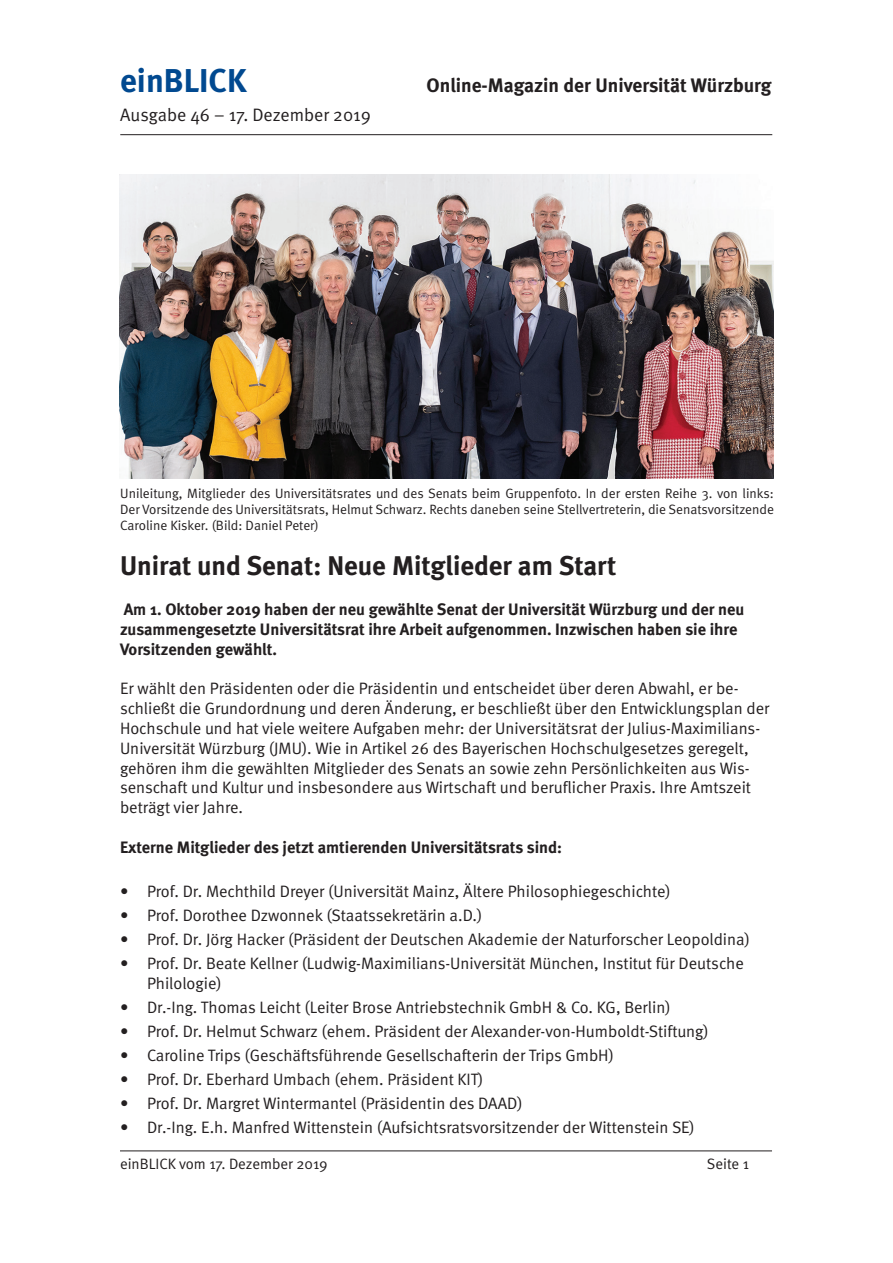
<style>
.page{position:relative;width:893px;height:1263px;background:#fff}
.page>*{position:absolute;margin:0;border:0;box-sizing:border-box;transform-origin:0 0}
.t1{font:700 33px "Meta";color:#014990}
.t2{font:700 27px "Meta";color:#231f20}
.t3{font:700 19.5px "Meta";color:#231f20}
.t4{font:18px "Meta Normal";color:#231f20}
.t5{font:16.5px/19.8px "Meta Normal";color:#231f20}
.t6{font:700 16.5px/19.8px "Meta";color:#231f20}
.t7{font:15px "Meta Normal";color:#231f20}
.t8{font:13.5px/16.2px "Meta Normal";color:#231f20;text-align:justify}
</style>
<div class="page">
<hr style="left:120px;top:134px;width:652px;height:1px;background:#231f20">
<hr style="left:120px;top:1150px;width:652px;height:1px;background:#231f20">
<img style="left:119px;top:174px;width:654px;height:305px">
<h1 class="t1" style="left:120px;top:61px;width:128px">einBLICK</h1>
<p class="t3" style="left:427px;top:74px;width:346px">Online-Magazin der Universität Würzburg</p>
<p class="t4" style="left:120px;top:105px;width:252px">Ausgabe 46 – 17. Dezember 2019</p>
<p class="t8" style="left:120px;top:485px;width:655px">Unileitung, Mitglieder des Universitätsrates und des Senats beim Gruppenfoto. In der ersten Reihe 3. von links:<br>Der Vorsitzende des Universitätsrats, Helmut Schwarz. Rechts daneben seine Stellvertreterin, die Senatsvorsitzende Caroline Kisker. (Bild: Daniel Peter)</p>
<h2 class="t2" style="left:120px;top:550px;width:498px">Unirat und Senat: Neue Mitglieder am Start</h2>
<p class="t6" style="left:120px;top:599px;width:626px">Am 1. Oktober 2019 haben der neu gewählte Senat der Universität Würzburg und der neu zusammengesetzte Universitätsrat ihre Arbeit aufgenommen. Inzwischen haben sie ihre<br>Vorsitzenden gewählt.</p>
<p class="t5" style="left:120px;top:678px;width:651px">Er wählt den Präsidenten oder die Präsidentin und entscheidet über deren Abwahl, er be&shy;schließt die Grundordnung und deren Änderung, er beschließt über den Entwicklungsplan der Hochschule und hat viele weitere Aufgaben mehr: der Universitätsrat der Julius-Maximilians-Universität Würzburg (JMU). Wie in Artikel 26 des Bayerischen Hochschulgesetzes geregelt, gehören ihm die gewählten Mitglieder des Senats an sowie zehn Persönlichkeiten aus Wis&shy;senschaft und Kultur und insbesondere aus Wirtschaft und beruflicher Praxis. Ihre Amtszeit beträgt vier Jahre.</p>
<p class="t6" style="left:120px;top:837px;width:444px">Externe Mitglieder des jetzt amtierenden Universitätsrats sind:</p>
<p class="t5" style="left:120px;top:881px;width:552px">• Prof. Dr. Mechthild Dreyer (Universität Mainz, Ältere Philosophiegeschichte)</p>
<p class="t5" style="left:120px;top:905px;width:364px">• Prof. Dorothee Dzwonnek (Staatssekretärin a.D.)</p>
<p class="t5" style="left:120px;top:929px;width:631px">• Prof. Dr. Jörg Hacker (Präsident der Deutschen Akademie der Naturforscher Leopoldina)</p>
<p class="t5" style="left:147px;top:953px;width:598px;text-indent:-27px">• Prof. Dr. Beate Kellner (Ludwig-Maximilians-Universität München, Institut für Deutsche<br>Philologie)</p>
<p class="t5" style="left:120px;top:997px;width:552px">• Dr.-Ing. Thomas Leicht (Leiter Brose Antriebstechnik GmbH &amp; Co. KG, Berlin)</p>
<p class="t5" style="left:120px;top:1021px;width:590px">• Prof. Dr. Helmut Schwarz (ehem. Präsident der Alexander-von-Humboldt-Stiftung)</p>
<p class="t5" style="left:120px;top:1045px;width:495px">• Caroline Trips (Geschäftsführende Gesellschafterin der Trips GmbH)</p>
<p class="t5" style="left:120px;top:1069px;width:365px">• Prof. Dr. Eberhard Umbach (ehem. Präsident KIT)</p>
<p class="t5" style="left:120px;top:1093px;width:404px">• Prof. Dr. Margret Wintermantel (Präsidentin des DAAD)</p>
<p class="t5" style="left:120px;top:1117px;width:576px">• Dr.-Ing. E.h. Manfred Wittenstein (Aufsichtsratsvorsitzender der Wittenstein SE)</p>
<p class="t7" style="left:120px;top:1155px;width:209px">einBLICK vom 17. Dezember 2019</p>
<p class="t7" style="left:707px;top:1155px;width:44px">Seite 1</p>
</div>
